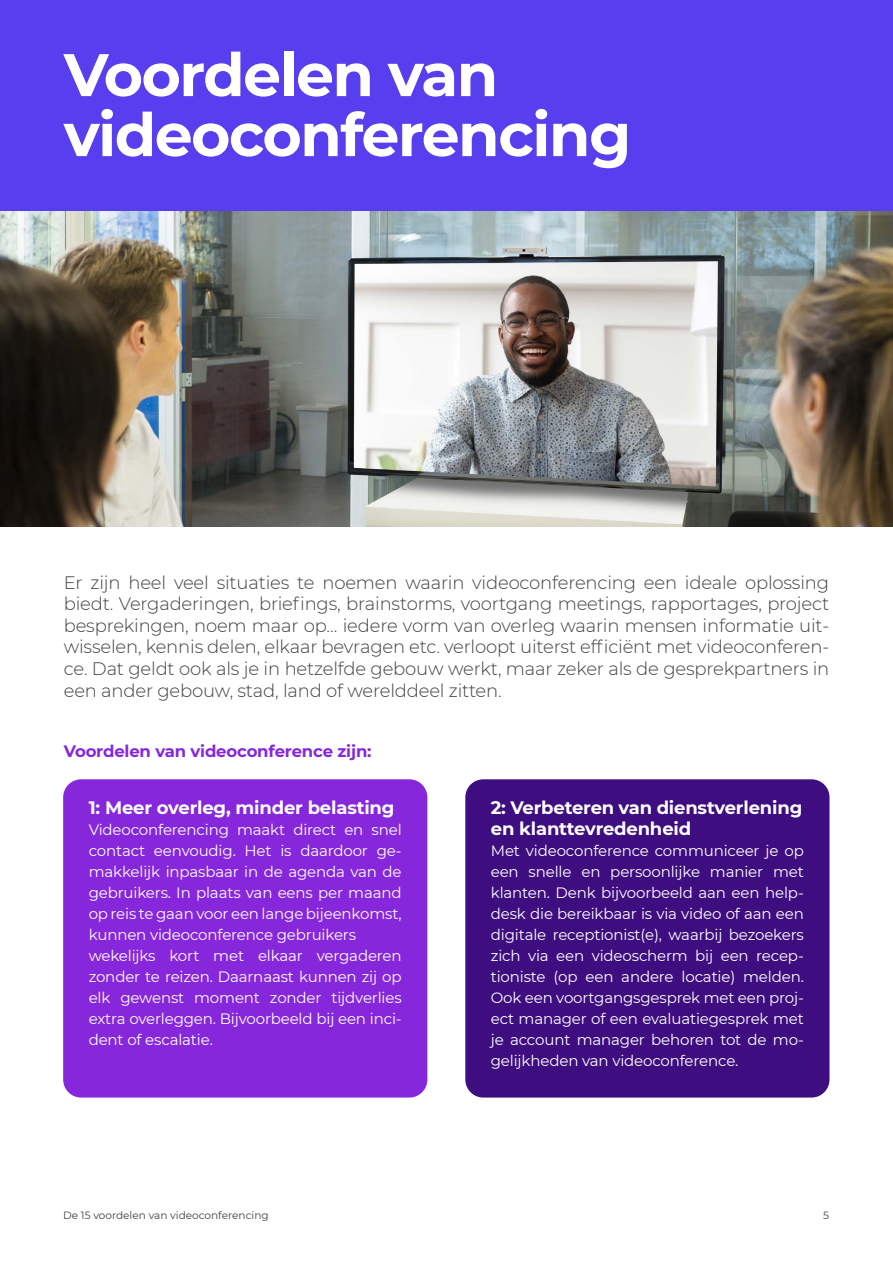
<style>
.page{position:relative;width:893px;height:1263px;background:#fff}
.page>*{position:absolute;margin:0;border:0;box-sizing:border-box;transform-origin:0 0}
.t1{font:700 60px/60px "Montserrat";letter-spacing:-.025em;color:#fff}
.t2{font:300 18px/21.6px "Montserrat";letter-spacing:-.01em;color:#404040;text-align:justify}
.t3{font:700 18px/21px "Montserrat";letter-spacing:-.01em;color:#fff}
.t4{font:700 16.5px "Montserrat";letter-spacing:-.01em;color:#8727db}
.t5{font:15px/21px "Montserrat";letter-spacing:-.01em;color:#fff}
.t6{font:10.5px "Montserrat";color:#404040}
</style>
<div class="page">
<div style="left:0;top:0;width:893px;height:211px;background:#573eef"></div>
<img style="left:0;top:211px;width:893px;height:315px">
<div style="left:63px;top:779px;width:364px;height:318px;background:#8727db;border-radius:18px"></div>
<div style="left:465px;top:779px;width:364px;height:318px;background:#3e0d80;border-radius:18px"></div>
<h1 class="t1" style="left:64px;top:42px;width:569px">Voordelen van videoconferencing</h1>
<p class="t2" style="left:64px;top:571px;width:767px">Er zijn heel veel situaties te noemen waarin videoconferencing een ideale oplossing biedt. Vergaderingen, briefings, brainstorms, voortgang meetings, rapportages, project besprekingen, noem maar op… iedere vorm van overleg waarin mensen informatie uit&shy;wisselen, kennis delen, elkaar bevragen etc. verloopt uiterst efficiënt met videoconferen&shy;ce. Dat geldt ook als je in hetzelfde gebouw werkt, maar zeker als de gesprekpartners in een ander gebouw, stad, land of werelddeel zitten.</p>
<p class="t4" style="left:64px;top:739px;width:309px">Voordelen van videoconference zijn:</p>
<p class="t3" style="left:89px;top:796px;width:307px">1: Meer overleg, minder belasting</p>
<p class="t5" style="left:89px;top:818px;width:315px">Videoconferencing maakt direct en snel contact eenvoudig. Het is daardoor ge&shy;makkelijk inpasbaar in de agenda van de gebruikers. In plaats van eens per maand op reis te gaan voor een lange bijeenkomst, kunnen videoconference gebruikers wekelijks kort met elkaar vergaderen zonder te reizen. Daarnaast kunnen zij op elk gewenst moment zonder tijdverlies extra overleggen. Bijvoorbeeld bij een inci&shy;dent of escalatie.</p>
<p class="t3" style="left:491px;top:796px;width:313px">2: Verbeteren van dienstverlening en klanttevredenheid</p>
<p class="t5" style="left:491px;top:839px;width:315px;text-align:justify">Met videoconference communiceer je op een snelle en persoonlijke manier met klanten. Denk bijvoorbeeld aan een help&shy;desk die bereikbaar is via video of aan een digitale receptionist(e), waarbij bezoekers zich via een videoscherm bij een recep&shy;tioniste (op een andere locatie) melden.<br>Ook een voortgangsgesprek met een proj&shy;ect manager of een evaluatiegesprek met je account manager behoren tot de mo&shy;gelijkheden van videoconference.</p>
<p class="t6" style="left:63px;top:1208px;width:207px">De 15 voordelen van videoconferencing</p>
<p class="t6" style="left:823px;top:1208px;width:7px">5</p>
</div>
